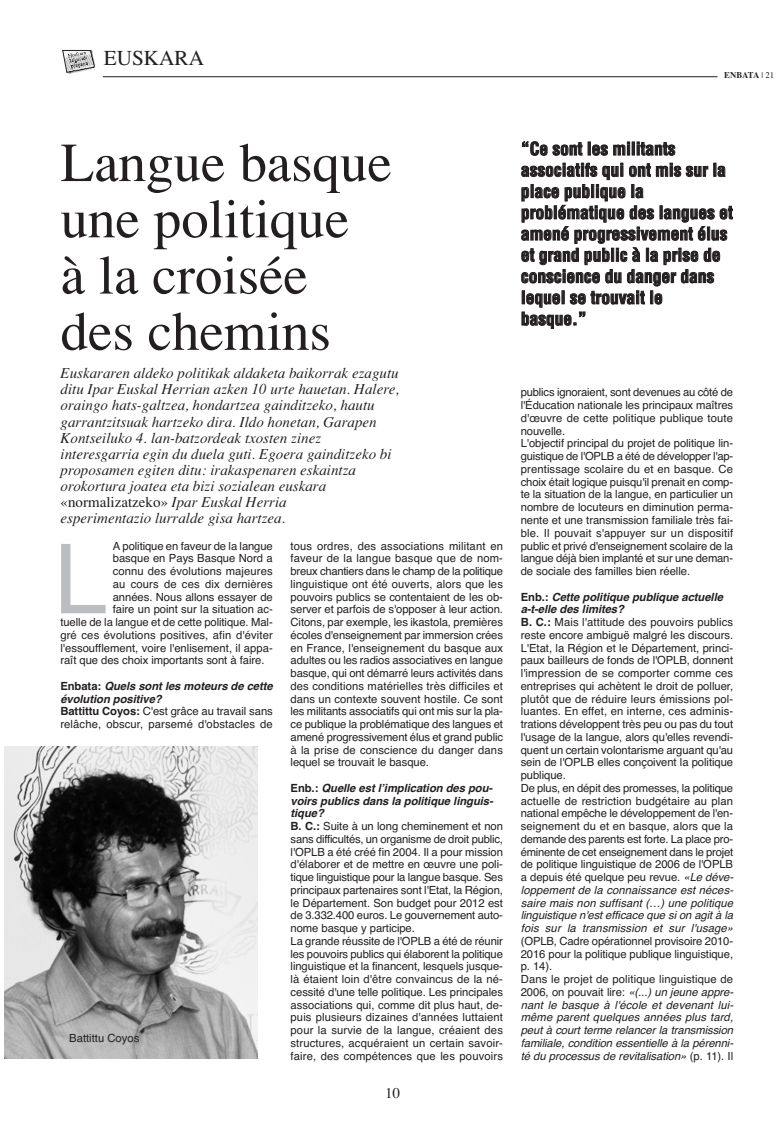
<style>
.page{position:relative;width:776px;height:1134px;background:#fff}
.page>*{position:absolute;margin:0;border:0;box-sizing:border-box;transform-origin:0 0}
.t1{font:96.62px "Helvetica";color:#bcbdc0}
.t2{font:55px/56.2px "Times";color:#231f20}
.t3{font:21.25px "Times";color:#231f20}
.t4{font:700 condensed 17.5px/21.2px "Helvetica";color:#231f20}
.t5{font:italic 15px/16.1px "Times";color:#231f20}
.t6{font:15px "Times";color:#231f20}
.t7{font:11.25px/12.8px "Helvetica";letter-spacing:-.005em;color:#231f20}
.t8{font:italic 11.25px/12.8px "Helvetica";color:#231f20}
.t9{font:700 8.75px "Times";color:#231f20}
.s1{font-weight:400}
.s2{font-style:normal}
.s3{font-weight:700}
.s4{font-weight:700;font-style:italic}
.s5{font-style:italic}
</style>
<div class="page">
<hr style="left:103px;top:76px;width:615px;height:1px;background:#231f20">
<svg style="left:63px;top:50px;width:33px;height:24px"></svg>
<img style="left:4px;top:746px;width:254px;height:313px">
<h3 class="t3" style="left:104px;top:50px;width:102px">EUSKARA</h3>
<p class="t9" style="left:724px;top:72px;width:52px">ENBATA <span class="s1">| 21</span></p>
<h2 class="t2" style="left:61px;top:140px;width:333px">Langue basque une politique<br>à la croisée des chemins</h2>
<p class="t5" style="left:61px;top:366px;width:340px">Euskararen aldeko politikak aldaketa baikorrak ezagutu ditu Ipar Euskal Herrian azken 10 urte hauetan. Halere, oraingo hats-galtzea, hondartzea gainditzeko, hautu garrantzitsuak hartzeko dira. Ildo honetan, Garapen Kontseiluko 4. lan-batzordeak txosten zinez interesgarria egin du duela guti. Egoera gainditzeko bi proposamen egiten ditu: irakaspenaren eskaintza orokortura joatea eta bizi sozialean euskara <span class="s2">«normalizatzeko»</span> Ipar Euskal Herria<br>esperimentazio lurralde gisa hartzea.</p>
<h1 class="t1" style="left:54px;top:544px;width:55px">L</h1>
<p class="t7" style="left:113px;top:540px;width:162px">A politique en faveur de la langue</p>
<p class="t7" style="left:113px;top:553px;width:162px">basque en Pays Basque Nord a</p>
<p class="t7" style="left:113px;top:566px;width:162px">connu des évolutions majeures</p>
<p class="t7" style="left:113px;top:578px;width:162px">au cours de ces dix dernières</p>
<p class="t7" style="left:113px;top:591px;width:162px">années. Nous allons essayer de</p>
<p class="t7" style="left:113px;top:604px;width:162px">faire un point sur la situation ac-</p>
<p class="t7" style="left:60px;top:617px;width:214px">tuelle de la langue et de cette politique. Mal-</p>
<p class="t7" style="left:60px;top:629px;width:214px">gré ces évolutions positives, afin d'éviter</p>
<p class="t7" style="left:60px;top:642px;width:214px">l'essoufflement, voire l'enlisement, il appa-</p>
<p class="t7" style="left:60px;top:655px;width:206px">raît que des choix importants sont à faire.</p>
<p class="t7" style="left:60px;top:680px;width:216px"><span class="s3">E n b a t a :</span> <span class="s4">Quels sont les moteurs de cette évolution positive?<br></span><span class="s3">Battittu Coyos:</span> C'est grâce au travail sans relâche, obscur, parsemé d'obstacles de</p>
<p class="t7" style="left:69px;top:1032px;width:72px">Battittu Coyos</p>
<p class="t7" style="left:291px;top:540px;width:214px;text-align:justify">tous ordres, des associations militant en faveur de la langue basque que de nom&shy;breux chantiers dans le champ de la politique linguistique ont été ouverts, alors que les pouvoirs publics se contentaient de les ob&shy;server et parfois de s'opposer à leur action.<br>Citons, par exemple, les ikastola, premières écoles d'enseignement par immersion crées en France, l'enseignement du basque aux adultes ou les radios associatives en langue basque, qui ont démarré leurs activités dans des conditions matérielles très difficiles et dans un contexte souvent hostile. Ce sont les militants associatifs qui ont mis sur la pla&shy;ce publique la problématique des langues et amené progressivement élus et grand public à la prise de conscience du danger dans lequel se trouvait le basque.</p>
<p class="t7" style="left:291px;top:782px;width:214px"><span class="s3">E n b . :</span> <span class="s4">Quelle est l’implication des pou&shy;voirs publics dans la politique linguis&shy;tique?<br></span><span class="s3">B. C.:</span> Suite à un long cheminement et non sans difficultés, un organisme de droit public, l'OPLB a été créé fin 2004. Il a pour mission d'élaborer et de mettre en œuvre une poli&shy;tique linguistique pour la langue basque. Ses principaux partenaires sont l'Etat, la Région, le Département. Son budget pour 2012 est de 3.332.400 euros. Le gouvernement auto&shy;nome basque y participe.<br>La grande réussite de l'OPLB a été de réunir les pouvoirs publics qui élaborent la politique linguistique et la financent, lesquels jusque&shy;là étaient loin d'être convaincus de la né&shy;cessité d'une telle politique. Les principales associations qui, comme dit plus haut, de&shy;puis plusieurs dizaines d'années luttaient pour la survie de la langue, créaient des structures, acquéraient un certain savoir&shy;faire, des compétences que les pouvoirs</p>
<h3 class="t6" style="left:385px;top:1087px;width:16px">10</h3>
<h3 class="t4" style="left:521px;top:140px;width:213px">“Ce sont les militants associatifs qui ont mis sur la place publique la problématique des langues et amené progressivement élus et grand public à la prise de conscience du danger dans lequel se trouvait le<br>basque.”</h3>
<p class="t7" style="left:521px;top:387px;width:214px">publics ignoraient, sont devenues au côté de l'Éducation nationale les principaux maîtres d'œuvre de cette politique publique toute nouvelle.<br>L'objectif principal du projet de politique lin&shy;guistique de l'OPLB a été de développer l'ap&shy;prentissage scolaire du et en basque. Ce choix était logique puisqu'il prenait en comp&shy;te la situation de la langue, en particulier un nombre de locuteurs en diminution perma&shy;nente et une transmission familiale très fai&shy;ble. Il pouvait s'appuyer sur un dispositif public et privé d'enseignement scolaire de la langue déjà bien implanté et sur une deman&shy;de sociale des familles bien réelle.</p>
<p class="t7" style="left:521px;top:591px;width:216px"><span class="s3">E n b . :</span> <span class="s4">Cette politique publique actuelle a-t-elle des limites?<br></span><span class="s3">B. C.:</span> Mais l'attitude des pouvoirs publics reste encore ambiguë malgré les discours.<br>L'Etat, la Région et le Département, princi&shy;paux bailleurs de fonds de l'OPLB, donnent l'impression de se comporter comme ces entreprises qui achètent le droit de polluer, plutôt que de réduire leurs émissions pol&shy;luantes. En effet, en interne, ces adminis&shy;trations développent très peu ou pas du tout l'usage de la langue, alors qu'elles revendi&shy;quent un certain volontarisme arguant qu'au sein de l'OPLB elles conçoivent la politique publique.<br>De plus, en dépit des promesses, la politique actuelle de restriction budgétaire au plan national empêche le développement de l'en&shy;seignement du et en basque, alors que la demande des parents est forte. La place pro&shy;éminente de cet enseignement dans le projet de politique linguistique de 2006 de l'OPLB a depuis été quelque peu revue. <span class="s5">«Le déve&shy;loppement de la connaissance est néces&shy;saire mais non suffisant (…) une politique linguistique n'est efficace que si on agit à la fois sur la transmission et sur l'usage»</span></p>
<p class="t8" style="left:521px;top:935px;width:216px"><span class="s2">(OPLB, Cadre opérationnel provisoire 2010- 2016 pour la politique publique linguistique, p. 14).<br>Dans le projet de politique linguistique de 2006, on pouvait lire:</span> «(...) un jeune appre&shy;nant le basque à l'école et devenant lui&shy;même parent quelques années plus tard, peut à court terme relancer la transmission familiale, condition essentielle à la pérenni&shy;té du processus de revitalisation» <span class="s2">( p . 11 ) . I l</span></p>
</div>
